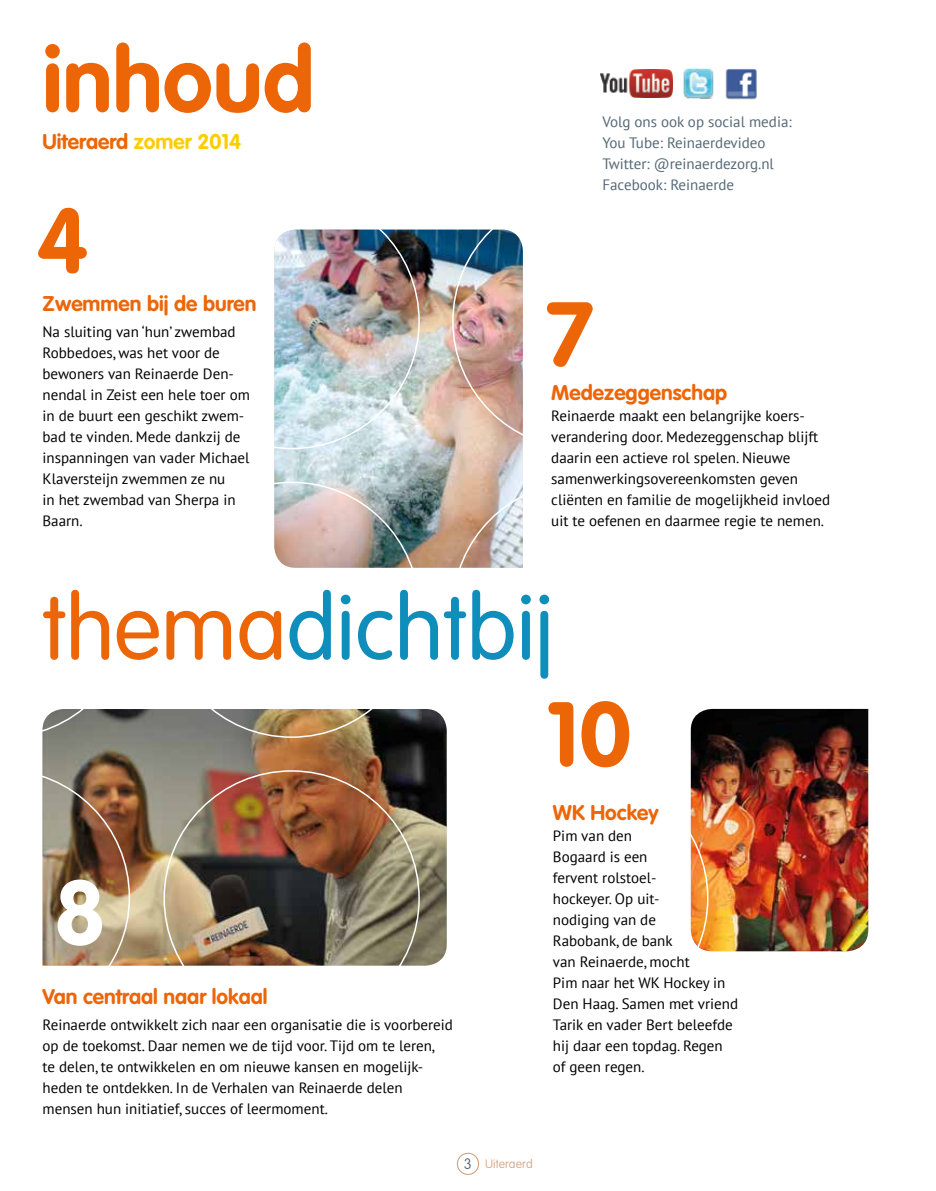
<style>
.page{position:relative;width:936px;height:1191px;background:#fff}
.page>*{position:absolute;margin:0;border:0;box-sizing:border-box;transform-origin:0 0}
.t1{font:300 90px/106.9px "VAG Rounded Std";color:#0f8ebb}
.t2{font:700 90px/161.1px "VAG Rounded Std";color:#ec6608}
.t3{font:700 90px "VAG Rounded Std";color:#fff}
.t4{font:700 21px "VAG Rounded Std";color:#ec6608}
.t5{font:15px/21px "PT Sans";color:#000}
.t6{font:15px/21px "PT Sans";color:#546776}
.t7{font:100 12px "VAG Rounded Std";letter-spacing:.01em;color:#d3a383}
.s1{color:#fc0}
.s2{color:#ec6608}
.s3{font-weight:700;color:#ec6608}
.s4{font-size:15px;color:#546776}
</style>
<div class="page">
<div style="left:457px;top:1152px;width:22px;height:23px;border:1px solid #d3a383;border-radius:50%"></div>
<img style="left:274px;top:230px;width:249px;height:338px">
<img style="left:43px;top:709px;width:403px;height:256px">
<img style="left:690px;top:709px;width:178px;height:242px">
<svg style="left:42px;top:709px;width:89px;height:29px;background:#797a73"></svg>
<img style="left:42px;top:769px;width:88px;height:197px">
<img style="left:683px;top:68px;width:30px;height:31px">
<img style="left:725px;top:69px;width:32px;height:31px">
<img style="left:600px;top:69px;width:72px;height:29px">
<h1 class="t2" style="left:37px;top:3px;width:279px">inhoud<br>4</h1>
<h2 class="t4" style="left:43px;top:129px;width:200px">Uiteraerd <span class="s1">zomer 2014</span></h2>
<h2 class="t4" style="left:43px;top:291px;width:215px">Zwemmen bij de buren</h2>
<p class="t5" style="left:43px;top:320px;width:209px">Na sluiting van ‘hun’ zwembad<br>Robbedoes, was het voor de bewoners van Reinaerde Den&shy;nendal in Zeist een hele toer om in de buurt een geschikt zwem&shy;bad te vinden. Mede dankzij de inspanningen van vader Michael<br>Klaversteijn zwemmen ze nu<br>in het zwembad van Sherpa in<br>Baarn.</p>
<p class="t6" style="left:602px;top:110px;width:191px">Volg ons ook op social media:<br>You Tube: Reinaerdevideo<br>Twitter: @reinaerdezorg.nl<br>Facebook: Reinaerde</p>
<h1 class="t2" style="left:545px;top:257px;width:50px">7</h1>
<h2 class="t4" style="left:551px;top:380px;width:177px">Medezeggenschap</h2>
<p class="t5" style="left:551px;top:404px;width:280px">Reinaerde maakt een belangrijke koers&shy;verandering door. Medezeggenschap blijft daarin een actieve rol spelen. Nieuwe samenwerkingsovereenkomsten geven cliënten en familie de mogelijkheid invloed uit te oefenen en daarmee regie te nemen.</p>
<h1 class="t1" style="left:546px;top:577px;width:86px;text-indent:-503px"><span class="s2">thema</span>dichtbij<br><span class="s3">10</span></h1>
<h1 class="t3" style="left:54px;top:860px;width:53px">8</h1>
<h2 class="t4" style="left:43px;top:984px;width:226px">Van centraal naar lokaal</h2>
<p class="t5" style="left:43px;top:1013px;width:412px">Reinaerde ontwikkelt zich naar een organisatie die is voorbereid op de toekomst. Daar nemen we de tijd voor. Tijd om te leren,<br>te delen, te ontwikkelen en om nieuwe kansen en mogelijk&shy;heden te ontdekken. In de Verhalen van Reinaerde delen mensen hun initiatief, succes of leermoment.</p>
<p class="t7" style="left:463px;top:1157px;width:70px"><span class="s4">3</span> Uiteraerd</p>
<h2 class="t4" style="left:553px;top:800px;width:107px">WK Hockey</h2>
<p class="t5" style="left:553px;top:824px;width:187px">Pim van den<br>Bogaard is een<br>fervent rolstoel-<br>hockeyer. Op uit-<br>nodiging van de<br>Rabobank, de bank<br>van Reinaerde, mocht<br>Pim naar het WK Hockey in<br>Den Haag. Samen met vriend<br>Tarik en vader Bert beleefde hij daar een topdag. Regen of geen regen.</p>
</div>
